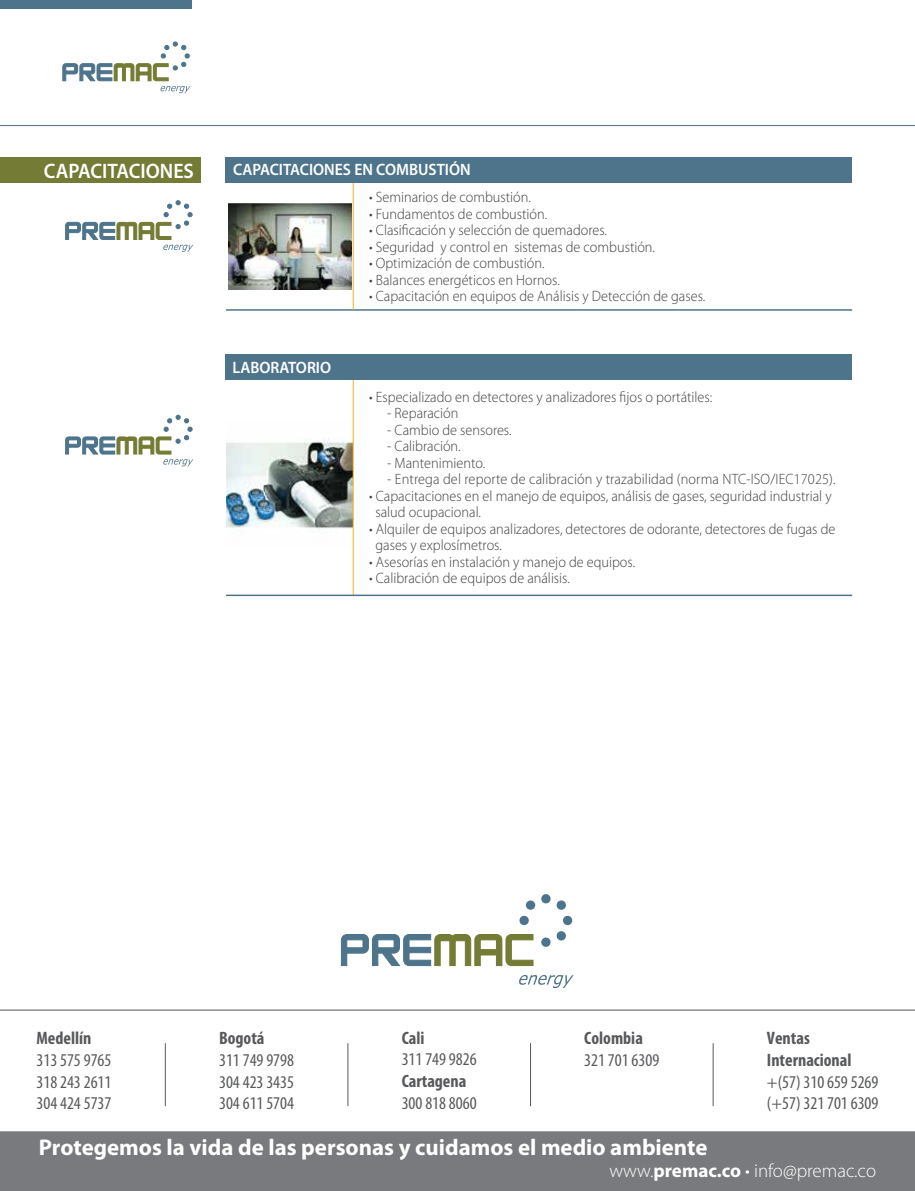
<style>
.page{position:relative;width:915px;height:1191px;background:#fff}
.page>*{position:absolute;margin:0;border:0;box-sizing:border-box;transform-origin:0 0}
.t1{font:700 22.8px "Myriad Pro";color:#fff}
.t2{font:600 21px "Myriad Pro";color:#fff;scale:.95 1}
.t3{font:300 19.05px "Myriad Pro";color:#fff}
.t4{font:condensed 18px/21.6px "Myriad Pro";color:#58595b;text-align:justify}
.t5{font:700 condensed 18px/21.6px "Myriad Pro";color:#58595b}
.t6{font:600 16.5px "Myriad Pro";color:#fff;scale:.95 1}
.t7{font:300 15px/16.5px "Myriad Pro";color:#414042;scale:.95 1}
.s1{font-weight:700}
</style>
<div class="page">
<hr style="left:0;top:1009px;width:914px;height:1px;background:#6d6e71">
<svg style="left:519px;top:975px;width:54px;height:13px"></svg>
<div style="left:542px;top:895px;width:7px;height:7px;background:#4e748b;border-radius:50%"></div>
<div style="left:541px;top:894px;width:9px;height:9px;border:2px solid #4e748b;border-radius:50%"></div>
<div style="left:542px;top:938px;width:7px;height:8px;background:#4e748b;border-radius:50%"></div>
<div style="left:541px;top:937px;width:9px;height:10px;border:2px solid #4e748b;border-radius:50%"></div>
<svg style="left:556px;top:900px;width:17px;height:41px"></svg>
<svg style="left:519px;top:900px;width:17px;height:26px"></svg>
<svg style="left:340px;top:934px;width:193px;height:32px"></svg>
<div style="left:0;top:1131px;width:914px;height:60px;background:#797a7d"></div>
<hr style="left:712px;top:1043px;width:1px;height:63px;background:#58595b">
<hr style="left:530px;top:1043px;width:1px;height:63px;background:#58595b">
<hr style="left:347px;top:1043px;width:1px;height:63px;background:#58595b">
<hr style="left:165px;top:1043px;width:1px;height:63px;background:#58595b">
<svg style="left:62px;top:41px;width:128px;height:52px"></svg>
<div style="left:0;top:0;width:191px;height:9px;background:#4e748b"></div>
<hr style="left:0;top:125px;width:914px;height:1px;background:#4e748b">
<svg style="left:65px;top:200px;width:128px;height:52px"></svg>
<svg style="left:65px;top:415px;width:128px;height:51px"></svg>
<hr style="left:226px;top:309px;width:625px;height:2px;background:#4e748b">
<img style="left:228px;top:203px;width:124px;height:86px">
<img style="left:226px;top:438px;width:126px;height:93px">
<div style="left:0;top:157px;width:201px;height:26px;background:#747b34"></div>
<hr style="left:353px;top:182px;width:1px;height:128px;background:#fbaf1c">
<hr style="left:353px;top:380px;width:1px;height:215px;background:#fbaf1c">
<div style="left:225px;top:354px;width:626px;height:26px;background:#4e748b"></div>
<div style="left:225px;top:157px;width:626px;height:26px;background:#4e748b"></div>
<hr style="left:226px;top:594px;width:625px;height:2px;background:#4e748b">
<h2 class="t2" style="left:44px;top:160px;width:159px">CAPACITACIONES</h2>
<p class="t6" style="left:233px;top:161px;width:251px">CAPACITACIONES EN COMBUSTIÓN</p>
<p class="t6" style="left:232px;top:358px;width:105px">LABORATORIO</p>
<p class="t7" style="left:369px;top:189px;width:172px">• Seminarios de combustión.</p>
<p class="t7" style="left:369px;top:206px;width:189px">• Fundamentos de combustión.</p>
<p class="t7" style="left:369px;top:222px;width:252px">• Clasificación y selección de quemadores.</p>
<p class="t7" style="left:369px;top:239px;width:302px">• Seguridad y control en sistemas de combustión.</p>
<p class="t7" style="left:369px;top:255px;width:186px">• Optimización de combustión.</p>
<p class="t7" style="left:369px;top:272px;width:202px">• Balances energéticos en Hornos.</p>
<p class="t7" style="left:369px;top:288px;width:355px">• Capacitación en equipos de Análisis y Detección de gases.</p>
<p class="t7" style="left:369px;top:389px;width:362px">• Especializado en detectores y analizadores fijos o portátiles:</p>
<p class="t7" style="left:387px;top:405px;width:76px">- Reparación</p>
<p class="t7" style="left:387px;top:422px;width:132px">- Cambio de sensores.</p>
<p class="t7" style="left:387px;top:438px;width:79px">- Calibración.</p>
<p class="t7" style="left:387px;top:455px;width:104px">- Mantenimiento.</p>
<p class="t7" style="left:387px;top:471px;width:473px">- Entrega del reporte de calibración y trazabilidad (norma NTC-ISO/IEC17025).</p>
<p class="t7" style="left:375px;top:488px;width:481px;text-indent:-6px">• Capacitaciones en el manejo de equipos, análisis de gases, seguridad industrial y salud ocupacional.</p>
<p class="t7" style="left:375px;top:521px;width:485px;text-indent:-6px">• Alquiler de equipos analizadores, detectores de odorante, detectores de fugas de gases y explosímetros.</p>
<p class="t7" style="left:369px;top:554px;width:281px">• Asesorías en instalación y manejo de equipos.</p>
<p class="t7" style="left:369px;top:570px;width:213px">• Calibración de equipos de análisis.</p>
<p class="t5" style="left:36px;top:1027px;width:56px">Medellín</p>
<p class="t4" style="left:36px;top:1049px;width:76px">313 575 9765<br>318 243 2611<br>304 424 5737</p>
<p class="t5" style="left:219px;top:1027px;width:47px">Bogotá</p>
<p class="t4" style="left:219px;top:1049px;width:76px">311 749 9798<br>304 423 3435<br>304 611 5704</p>
<p class="t5" style="left:401px;top:1027px;width:24px">Cali</p>
<p class="t4" style="left:401px;top:1048px;width:76px">311 749 9826</p>
<p class="t5" style="left:401px;top:1070px;width:66px">Cartagena</p>
<p class="t4" style="left:401px;top:1091px;width:76px">300 818 8060</p>
<p class="t5" style="left:584px;top:1027px;width:60px">Colombia</p>
<p class="t4" style="left:584px;top:1049px;width:76px">321 701 6309</p>
<p class="t5" style="left:766px;top:1027px;width:86px">Ventas<br>Internacional</p>
<p class="t4" style="left:766px;top:1070px;width:113px">+(57) 310 659 5269 (+57) 321 701 6309</p>
<h1 class="t1" style="left:39px;top:1134px;width:670px">Protegemos la vida de las personas y cuidamos el medio ambiente</h1>
<p class="t3" style="left:609px;top:1160px;width:268px">www.<span class="s1">premac.co</span> • info@premac.co</p>
</div>
